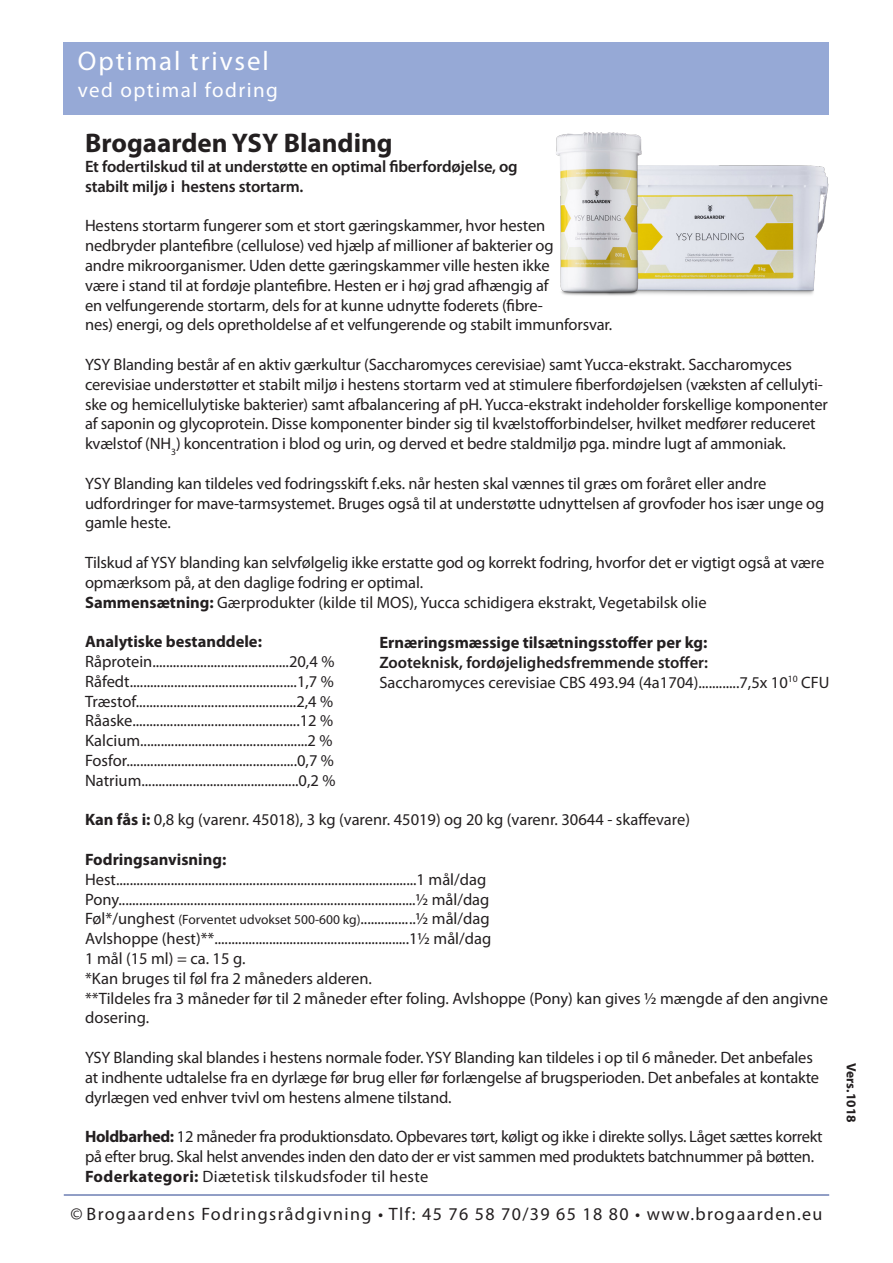
<style>
.page{position:relative;width:893px;height:1263px;background:#fff}
.page>*{position:absolute;margin:0;border:0;box-sizing:border-box;transform-origin:0 0}
.t1{font:700 27px "Myriad Pro";color:#231f20}
.t2{font:27px "Myriad Pro";letter-spacing:.07em;color:#fff}
.t3{font:21px "Myriad Pro";letter-spacing:.07em;color:#fff}
.t4{font:18px "Myriad Pro";letter-spacing:.075em;color:#231f20}
.t5{font:16.5px/19.8px "Myriad Pro";letter-spacing:-.01em;color:#231f20}
.t6{font:600 16.5px/19.8px "Myriad Pro";letter-spacing:-.01em;color:#231f20}
.t7{font:700 16.5px "Myriad Pro";color:#231f20}
.t8{font:700 13.5px "Myriad Pro";color:#231f20}
.s1{font-weight:700}
.s2{font-size:13.5px}
.s3{font-weight:600}
</style>
<div class="page">
<div style="left:64px;top:43px;width:765px;height:72px;background:#96a9d6"></div>
<hr style="left:64px;top:1194px;width:765px;height:1px;background:#253f8e">
<img style="left:699px;top:165px;width:130px;height:130px">
<img style="left:556px;top:132px;width:143px;height:164px">
<h1 class="t2" style="left:78px;top:45px;width:192px">Optimal trivsel</h1>
<p class="t3" style="left:78px;top:77px;width:202px">ved optimal fodring</p>
<h1 class="t1" style="left:85px;top:125px;width:309px">Brogaarden YSY Blanding</h1>
<p class="t6" style="left:85px;top:156px;width:434px">Et fodertilskud til at understøtte en optimal fiberfordøjelse, og stabilt miljø i hestens stortarm.</p>
<p class="t5" style="left:85px;top:216px;width:529px">Hestens stortarm fungerer som et stort gæringskammer, hvor hesten nedbryder plantefibre (cellulose) ved hjælp af millioner af bakterier og<br>andre mikroorganismer. Uden dette gæringskammer ville hesten ikke<br>være i stand til at fordøje plantefibre. Hesten er i høj grad afhængig af<br>en velfungerende stortarm, dels for at kunne udnytte foderets (fibre-<br>nes) energi, og dels opretholdelse af et velfungerende og stabilt immunforsvar.</p>
<p class="t5" style="left:85px;top:354px;width:744px">YSY Blanding består af en aktiv gærkultur (Saccharomyces cerevisiae) samt Yucca-ekstrakt. Saccharomyces cerevisiae understøtter et stabilt miljø i hestens stortarm ved at stimulere fiberfordøjelsen (væksten af cellulyti&shy;ske og hemicellulytiske bakterier) samt afbalancering af pH. Yucca-ekstrakt indeholder forskellige komponenter af saponin og glycoprotein. Disse komponenter binder sig til kvælstofforbindelser, hvilket medfører reduceret kvælstof (NH<sub>3</sub>) koncentration i blod og urin, og derved et bedre staldmiljø pga. mindre lugt af ammoniak.</p>
<p class="t5" style="left:85px;top:473px;width:741px">YSY Blanding kan tildeles ved fodringsskift f.eks. når hesten skal vænnes til græs om foråret eller andre udfordringer for mave-tarmsystemet. Bruges også til at understøtte udnyttelsen af grovfoder hos især unge og gamle heste.</p>
<p class="t5" style="left:85px;top:552px;width:741px">Tilskud af YSY blanding kan selvfølgelig ikke erstatte god og korrekt fodring, hvorfor det er vigtigt også at være opmærksom på, at den daglige fodring er optimal.<br><span class="s1">Sammensætning:</span> Gærprodukter (kilde til MOS), Yucca schidigera ekstrakt, Vegetabilsk olie</p>
<p class="t7" style="left:85px;top:631px;width:178px">Analytiske bestanddele:</p>
<p class="t5" style="left:85px;top:651px;width:252px">Råprotein........................................20,4 % Råfedt.................................................1,7 % Træstof...............................................2,4 % Råaske.................................................12 % Kalcium.................................................2 % Fosfor..................................................0,7 % Natrium..............................................0,2 %</p>
<p class="t5" style="left:85px;top:810px;width:607px"><span class="s1">Kan fås i:</span> 0,8 kg (varenr. 45018), 3 kg (varenr. 45019) og 20 kg (varenr. 30644 - skaffevare)</p>
<p class="t7" style="left:85px;top:849px;width:143px">Fodringsanvisning:</p>
<p class="t5" style="left:85px;top:869px;width:744px">Hest........................................................................................1 mål/dag Pony.......................................................................................½ mål/dag<br>Føl*/unghest <span class="s2">(Forventet udvokset 500-600 kg)</span>................½ mål/dag<br>Avlshoppe (hest)**.........................................................1½ mål/dag<br>1 mål (15 ml) = ca. 15 g.<br>*Kan bruges til føl fra 2 måneders alderen.<br>**Tildeles fra 3 måneder før til 2 måneder efter foling. Avlshoppe (Pony) kan gives ½ mængde af den angivne dosering.</p>
<p class="t5" style="left:85px;top:1047px;width:736px">YSY Blanding skal blandes i hestens normale foder. YSY Blanding kan tildeles i op til 6 måneder. Det anbefales at indhente udtalelse fra en dyrlæge før brug eller før forlængelse af brugsperioden. Det anbefales at kontakte dyrlægen ved enhver tvivl om hestens almene tilstand.</p>
<p class="t5" style="left:85px;top:1126px;width:739px"><span class="s1">Holdbarhed:</span> 12 måneder fra produktionsdato. Opbevares tørt, køligt og ikke i direkte sollys. Låget sættes korrekt på efter brug. Skal helst anvendes inden den dato der er vist sammen med produktets batchnummer på bøtten.<br><span class="s1">Foderkategori:</span> Diætetisk tilskudsfoder til heste</p>
<p class="t7" style="left:379px;top:632px;width:329px">Ernæringsmæssige tilsætningsstoffer per kg:</p>
<p class="t5" style="left:379px;top:652px;width:452px"><span class="s3">Zooteknisk, fordøjelighedsfremmende stoffer:<br></span>Saccharomyces cerevisiae CBS 493.94 (4a1704)............7,5x 10<sup>10</sup> CFU</p>
<p class="t4" style="left:71px;top:1202px;width:753px">© Brogaardens Fodringsrådgivning • Tlf: 45 76 58 70/39 65 18 80 • www.brogaarden.eu</p>
<p class="t8" style="left:860px;top:1063px;width:61px;rotate:90deg">Vers.1018</p>
</div>
